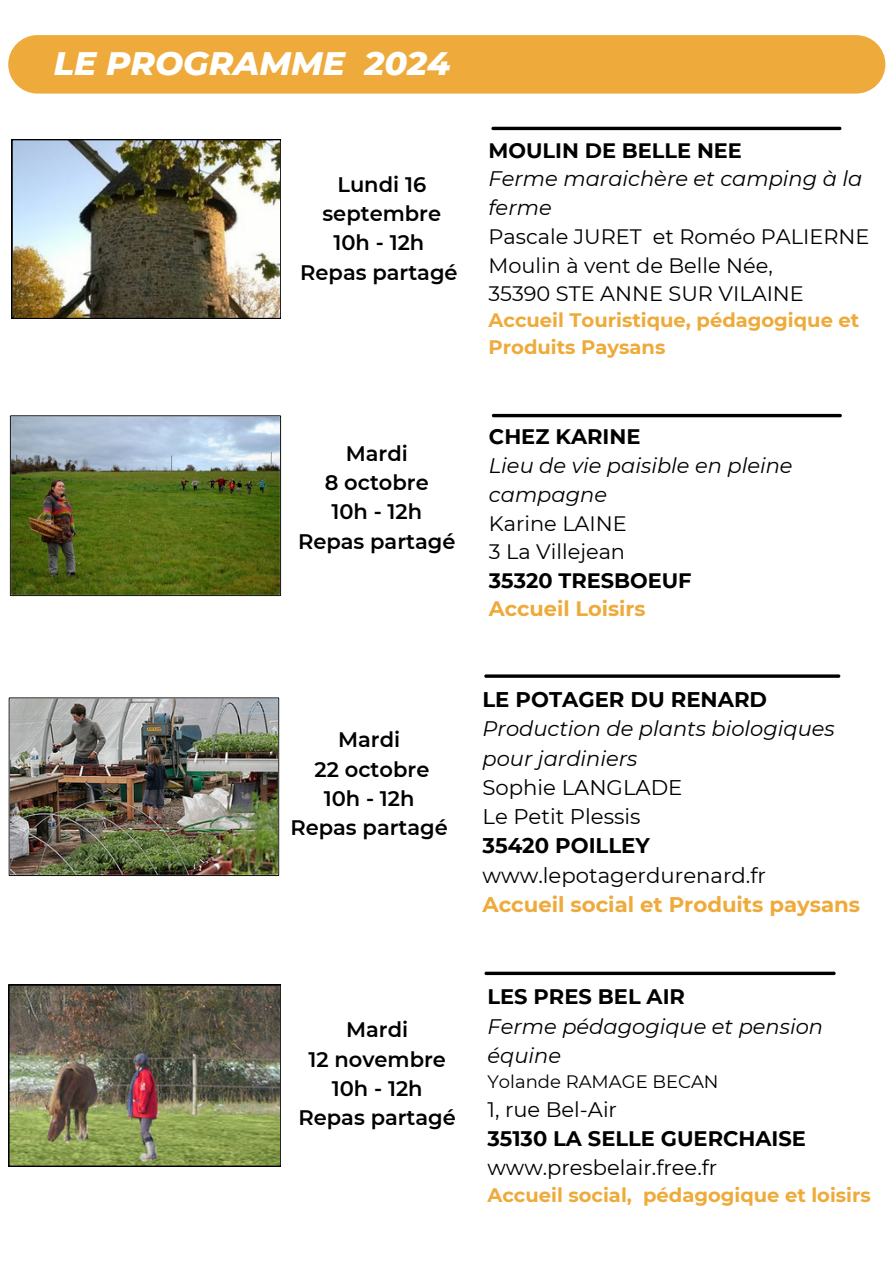
<style>
.page{position:relative;width:894px;height:1264px;background:#fff}
.page>*{position:absolute;margin:0;border:0;box-sizing:border-box;transform-origin:0 0}
.t1{font:italic 800 33.15px "Montserrat";color:#fff}
.t2{font:21.15px "Montserrat";color:#000}
.t3{font:700 21.15px "Montserrat";color:#eeaa3a}
.t4{font:700 21.15px "Montserrat";color:#000}
.t5{font:italic 21px/29.2px "Montserrat";color:#000}
.t6{font:600 21px/29.2px "Montserrat";color:#000;text-align:center}
.t7{font:700 21px "Montserrat";color:#000}
.t8{font:21px "Montserrat";color:#000}
.t9{font:20.85px "Montserrat";color:#000}
.t10{font:700 20.85px "Montserrat";color:#000}
.t11{font:700 20.85px "Montserrat";color:#eeaa3a}
.t12{font:700 19.5px/27px "Montserrat";color:#eeaa3a}
.t13{font:18px "Montserrat";color:#000}
</style>
<div class="page">
<div style="left:8px;top:35px;width:877px;height:59px;background:#eeaa3a;border-radius:29px"></div>
<hr style="left:491px;top:127px;width:350px;height:3px;background:#000;border-radius:2px">
<img style="left:12px;top:139px;width:269px;height:180px">
<hr style="left:491px;top:414px;width:350px;height:3px;background:#000;border-radius:2px">
<img style="left:10px;top:415px;width:271px;height:181px">
<svg style="left:484px;top:971px;width:351px;height:4px"></svg>
<img style="left:8px;top:984px;width:273px;height:182px">
<hr style="left:484px;top:674px;width:356px;height:3px;background:#000;border-radius:2px">
<img style="left:8px;top:697px;width:271px;height:179px">
<p class="t1" style="left:54px;top:43px;width:398px">LE PROGRAMME 2024</p>
<p class="t6" style="left:300px;top:170px;width:159px">Lundi 16 septembre<br>10h - 12h<br>Repas partagé</p>
<p class="t6" style="left:298px;top:438px;width:159px">Mardi<br>8 octobre<br>10h - 12h<br>Repas partagé</p>
<h2 class="t10" style="left:488px;top:137px;width:255px">MOULIN DE BELLE NEE</h2>
<p class="t5" style="left:488px;top:164px;width:375px">Ferme maraichère et camping à la ferme</p>
<p class="t9" style="left:488px;top:224px;width:382px">Pascale JURET et Roméo PALIERNE</p>
<p class="t9" style="left:488px;top:252px;width:286px">Moulin à vent de Belle Née,</p>
<p class="t9" style="left:488px;top:280px;width:317px">35390 STE ANNE SUR VILAINE</p>
<p class="t12" style="left:488px;top:306px;width:372px">Accueil Touristique, pédagogique et<br>Produits Paysans</p>
<p class="t7" style="left:489px;top:423px;width:153px">CHEZ KARINE</p>
<h2 class="t5" style="left:489px;top:450px;width:305px">Lieu de vie paisible en pleine campagne</h2>
<p class="t9" style="left:489px;top:511px;width:139px">Karine LAINE</p>
<p class="t9" style="left:489px;top:539px;width:138px">3 La Villejean</p>
<p class="t10" style="left:489px;top:567px;width:204px">35320 TRESBOEUF</p>
<p class="t11" style="left:489px;top:595px;width:158px">Accueil Loisirs</p>
<p class="t6" style="left:290px;top:725px;width:159px">Mardi<br>22 octobre<br>10h - 12h<br>Repas partagé</p>
<p class="t4" style="left:482px;top:686px;width:286px">LE POTAGER DU RENARD</p>
<p class="t5" style="left:482px;top:714px;width:354px">Production de plants biologiques pour jardiniers</p>
<h2 class="t2" style="left:482px;top:774px;width:201px">Sophie LANGLADE</h2>
<p class="t2" style="left:482px;top:803px;width:159px">Le Petit Plessis</p>
<p class="t4" style="left:482px;top:832px;width:169px">35420 POILLEY</p>
<p class="t2" style="left:482px;top:862px;width:285px">www.lepotagerdurenard.fr</p>
<p class="t3" style="left:482px;top:891px;width:379px">Accueil social et Produits paysans</p>
<p class="t6" style="left:298px;top:1015px;width:159px">Mardi<br>12 novembre<br>10h - 12h<br>Repas partagé</p>
<p class="t7" style="left:487px;top:983px;width:199px">LES PRES BEL AIR</p>
<h2 class="t5" style="left:487px;top:1011px;width:337px">Ferme pédagogique et pension équine</h2>
<p class="t13" style="left:487px;top:1070px;width:232px">Yolande RAMAGE BECAN</p>
<p class="t8" style="left:487px;top:1096px;width:131px">1, rue Bel-Air</p>
<p class="t7" style="left:487px;top:1125px;width:320px">35130 LA SELLE GUERCHAISE</p>
<p class="t8" style="left:487px;top:1154px;width:231px">www.presbelair.free.fr</p>
<p class="t12" style="left:487px;top:1181px;width:385px">Accueil social, pédagogique et loisirs</p>
</div>
